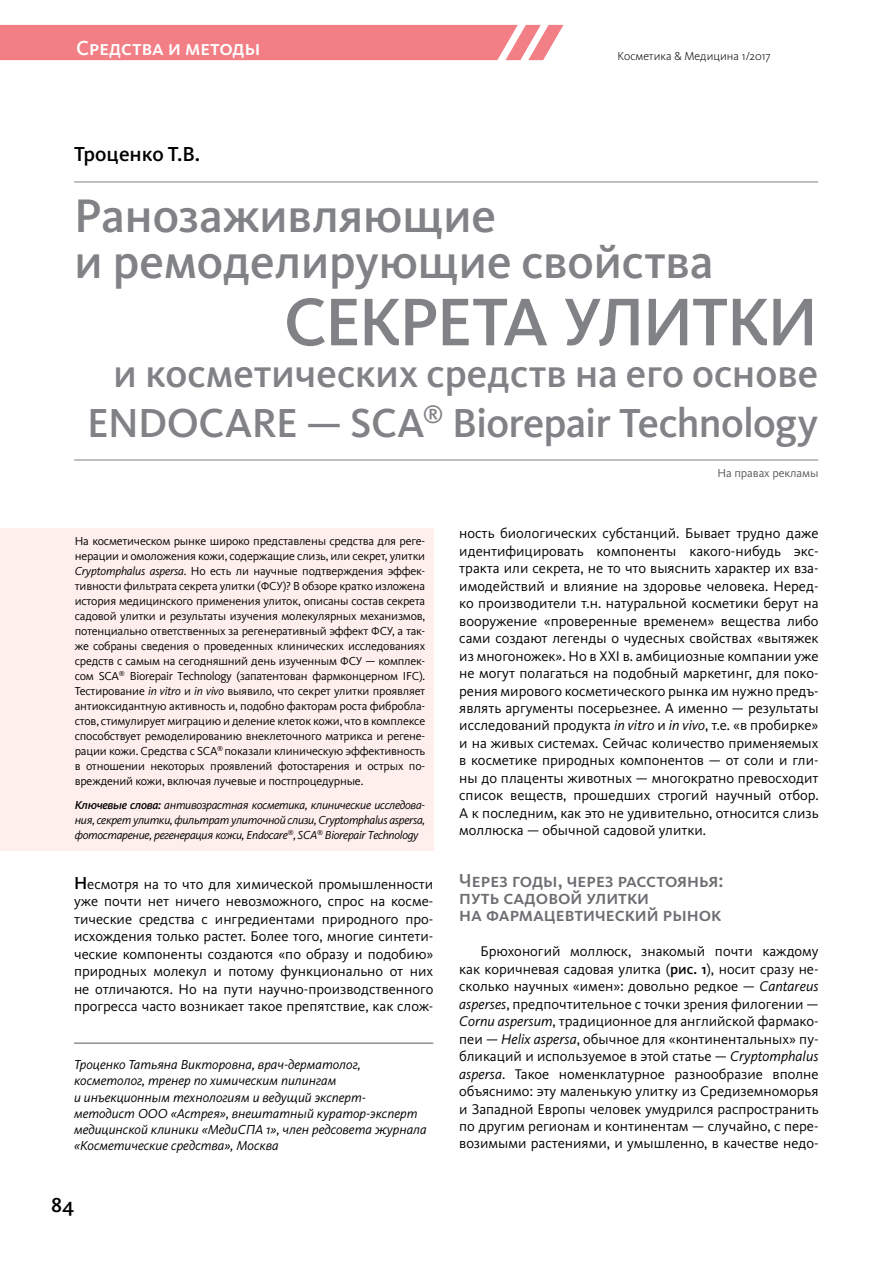
<style>
.page{position:relative;width:893px;height:1263px;background:#fff}
.page>*{position:absolute;margin:0;border:0;box-sizing:border-box;transform-origin:0 0}
.t1{font:500 69.75px "Kievit CY";letter-spacing:-.025em;color:#808285}
.t2{font:500 48.75px/45.6px "Kievit CY";letter-spacing:-.01em;color:#808285}
.t3{font:500 42px "Kievit CY";letter-spacing:-.015em;color:#808285}
.t4{font:500 40.5px "Kievit CY";letter-spacing:-.005em;color:#808285}
.t5{font:21px "Kievit CY Medium SC";color:#fff}
.t6{font:500 21px "Kievit CY";color:#000}
.t7{font:19.5px/17.1px "Kievit CY Medium SC";color:#6d6e71}
.t8{font:14.55px/17.4px "Kievit CY";color:#000;text-align:justify}
.t9{font:italic 13.5px/16.2px "Kievit CY";color:#000}
.t10{font:12px/15px "Kievit CY";letter-spacing:-.015em;color:#000;text-align:justify}
.t11{font:italic 12px/15px "Kievit CY";letter-spacing:-.025em;color:#000;text-align:justify}
.t12{font:300 12px "Kievit CY";color:#000}
.t13{font:12px "Kievit CY";letter-spacing:-.005em;color:#58595b}
.s1{font-style:italic}
.s2{font-weight:500}
.s3{font-weight:500;font-size:18px}
</style>
<div class="page">
<div style="left:0;top:25px;width:563px;height:35px;background:#f37f86"></div>
<hr style="left:74px;top:1042px;width:359px;height:2px;background:#6d6e71">
<hr style="left:74px;top:182px;width:744px;height:1px;background:#808285">
<hr style="left:74px;top:460px;width:744px;height:1px;background:#808285">
<div style="left:0;top:527px;width:434px;height:323px;background:#feefed"></div>
<h3 class="t5" style="left:76px;top:37px;width:185px">Средства и методы</h3>
<p class="t12" style="left:618px;top:50px;width:155px">Косметика &amp; Медицина 1/2017</p>
<h3 class="t6" style="left:74px;top:142px;width:128px">Троценко Т.В.</h3>
<h2 class="t2" style="left:74px;top:194px;width:641px">Ранозаживляющие<br>и ремоделирующие свойства</h2>
<h1 class="t1" style="left:284px;top:285px;width:536px">СЕКРЕТА УЛИТКИ</h1>
<h3 class="t4" style="left:113px;top:353px;width:706px">и косметических средств на его основе</h3>
<h3 class="t3" style="left:87px;top:401px;width:733px">ENDOCARE — SCA<sup>®</sup> Biorepair Technology</h3>
<p class="t13" style="left:717px;top:467px;width:103px">На правах рекламы</p>
<p class="t10" style="left:75px;top:534px;width:352px">На косметическом рынке широко представлены средства для реге&shy;нерации и омоложения кожи, содержащие слизь, или секрет, улитки <span class="s1">Cryptomphalus aspersa</span>. Но есть ли научные подтверждения эффек&shy;тивности фильтрата секрета улитки (ФСУ)? В обзоре кратко изложена история медицинского применения улиток, описаны состав секрета садовой улитки и результаты изучения молекулярных механизмов, потенциально ответственных за регенеративный эффект ФСУ, а так&shy;же собраны сведения о проведенных клинических исследованиях средств с самым на сегодняшний день изученным ФСУ — комплек&shy;сом SCA<sup>®</sup> Biorepair Technology (запатентован фармконцерном IFC).<br>Тестирование <span class="s1">in vitro</span> и <span class="s1">in vivo</span> выявило, что секрет улитки проявляет антиоксидантную активность и, подобно факторам роста фибробла&shy;стов, стимулирует миграцию и деление клеток кожи, что в комплексе способствует ремоделированию внеклеточного матрикса и регене&shy;рации кожи. Средства с SCA<sup>®</sup> показали клиническую эффективность в отношении некоторых проявлений фотостарения и острых по&shy;вреждений кожи, включая лучевые и постпроцедурные.</p>
<p class="t11" style="left:75px;top:798px;width:352px"><span class="s2">Ключевые слова:</span> антивозрастная косметика, клинические исследова&shy;ния, секрет улитки, фильтрат улиточной слизи, Cryptomphalus aspersa, фотостарение, регенерация кожи, Endocare<sup>®</sup>, SCA<sup>®</sup> Biorepair Technology</p>
<p class="t8" style="left:74px;top:876px;width:361px"><span class="s3">Н</span>есмотря на то что для химической промышленности уже почти нет ничего невозможного, спрос на косме&shy;тические средства с ингредиентами природного про&shy;исхождения только растет. Более того, многие синтети&shy;ческие компоненты создаются «по образу и подобию» природных молекул и потому функционально от них не отличаются. Но на пути научно-производственного прогресса часто возникает такое препятствие, как слож-</p>
<p class="t9" style="left:74px;top:1057px;width:354px">Троценко Татьяна Викторовна, врач-дерматолог, косметолог, тренер по химическим пилингам<br>и инъекционным технологиям и ведущий эксперт&shy;методист ООО «Астрея», внештатный куратор-эксперт медицинской клиники «МедиСПА 1», член редсовета журнала «Косметические средства», Москва</p>
<h3 class="t6" style="left:51px;top:1194px;width:25px">84</h3>
<p class="t8" style="left:459px;top:525px;width:361px">ность биологических субстанций. Бывает трудно даже идентифицировать компоненты какого-нибудь экс&shy;тракта или секрета, не то что выяснить характер их вза&shy;имодействий и влияние на здоровье человека. Неред&shy;ко производители т.н. натуральной косметики берут на вооружение «проверенные временем» вещества либо сами создают легенды о чудесных свойствах «вытяжек из многоножек». Но в XXI в. амбициозные компании уже не могут полагаться на подобный маркетинг, для поко&shy;рения мирового косметического рынка им нужно предъ&shy;являть аргументы посерьезнее. А именно — результаты исследований продукта <span class="s1">in vitro</span> и <span class="s1">in vivo</span>, т.е. «в пробирке» и на живых системах. Сейчас количество применяемых в косметике природных компонентов — от соли и гли&shy;ны до плаценты животных — многократно превосходит список веществ, прошедших строгий научный отбор.<br>А к последним, как это не удивительно, относится слизь моллюска — обычной садовой улитки.</p>
<h3 class="t7" style="left:459px;top:873px;width:266px">Через годы, через расстоянья: путь садовой улитки<br>на фармацевтический рынок</h3>
<p class="t8" style="left:459px;top:943px;width:361px;text-indent:21px">Брюхоногий моллюск, знакомый почти каждому как коричневая садовая улитка (<span class="s2">рис. 1</span>), носит сразу не&shy;сколько научных «имен»: довольно редкое — <span class="s1">Cantareus asperses</span>, предпочтительное с точки зрения филогении — <span class="s1">Cornu aspersum</span>, традиционное для английской фармако&shy;пеи — <span class="s1">Helix aspersa</span>, обычное для «континентальных» пу&shy;бликаций и используемое в этой статье — <span class="s1">Cryptomphalus aspersa</span>. Такое номенклатурное разнообразие вполне объяснимо: эту маленькую улитку из Средиземноморья и Западной Европы человек умудрился распространить по другим регионам и континентам — случайно, с пере&shy;возимыми растениями, и умышленно, в качестве недо-</p>
</div>
